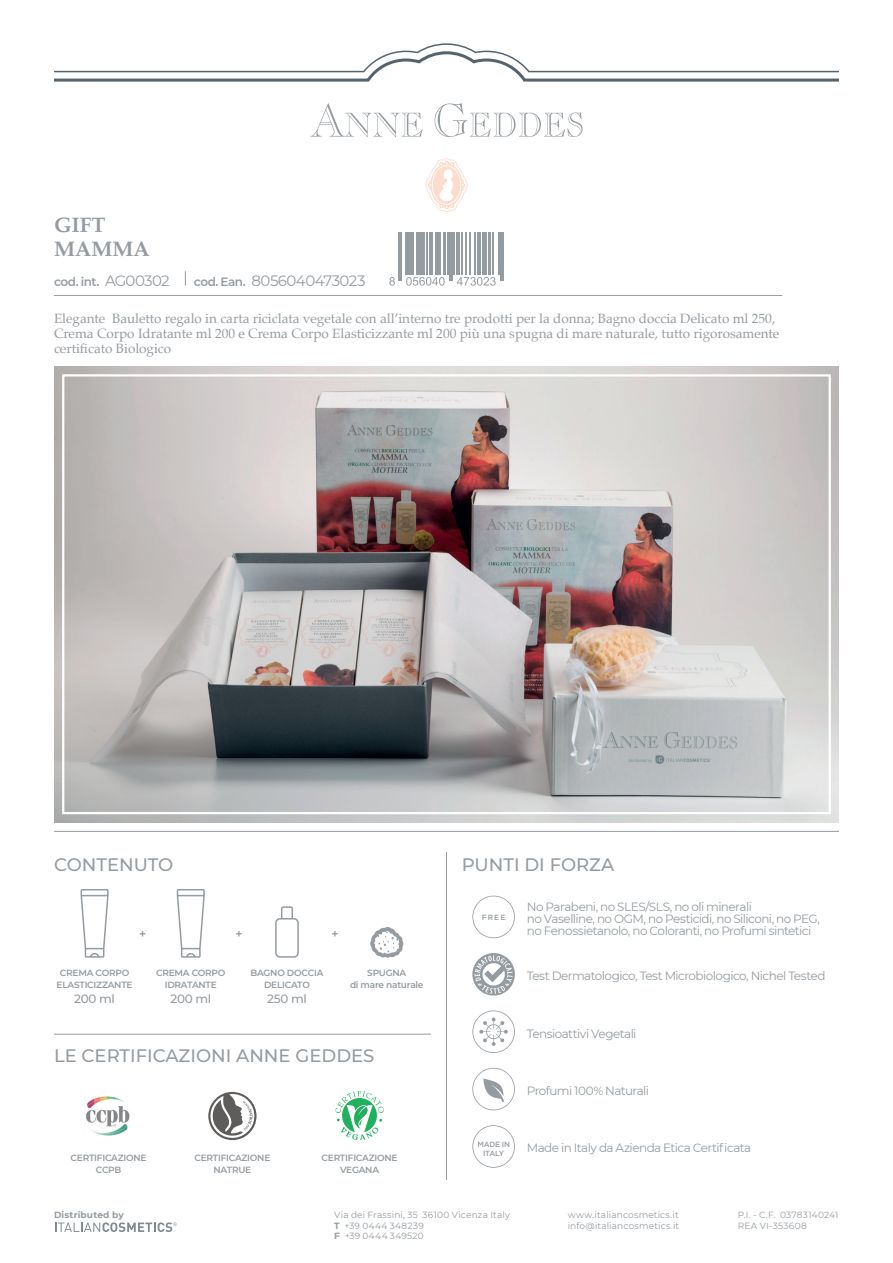
<style>
.page{position:relative;width:893px;height:1263px;background:#fff}
.page>*{position:absolute;margin:0;border:0;box-sizing:border-box;transform-origin:0 0}
.t1{font:700 21px/24px "Palatino";color:#959ca1}
.t2{font:500 18px "Montserrat";color:#959ca1}
.t3{font:15px "Montserrat";letter-spacing:-.035em;color:#959ca1}
.t4{font:13.5px/15px "Palatino";color:#959ca1}
.t5{font:12px/12px "Montserrat";letter-spacing:-.045em;color:#959ca1}
.t6{font:600 12px "Montserrat";letter-spacing:-.045em;color:#959ca1}
.t7{font:500 12px "Montserrat";letter-spacing:-.025em;color:#959ca1}
.t8{font:9px/10.8px "Montserrat";letter-spacing:.02em;color:#959ca1}
.t9{font:600 9px/12px "Montserrat";letter-spacing:-.025em;color:#959ca1;text-align:center}
.t10{font:700 9px "Montserrat";letter-spacing:.02em;color:#959ca1}
.t11{font:500 7.5px/9px "Gotham";letter-spacing:-.02em;color:#959ca1;text-align:center}
.s1{font-weight:400;font-size:15px}
.s2{font-weight:600;font-size:12px}
.s3{font-weight:700}
</style>
<div class="page">
<svg style="left:54px;top:43px;width:785px;height:39px"></svg>
<svg style="left:310px;top:103px;width:113px;height:34px"></svg>
<svg style="left:434px;top:103px;width:148px;height:34px"></svg>
<svg style="left:55px;top:1222px;width:122px;height:10px"></svg>
<svg style="left:425px;top:158px;width:43px;height:54px"></svg>
<img style="left:54px;top:366px;width:785px;height:456px">
<div style="left:62px;top:374px;width:769px;height:440px;border:2px solid #fff"></div>
<svg style="left:370px;top:927px;width:33px;height:31px"></svg>
<hr style="left:54px;top:831px;width:785px;height:1px;background:#959ca1">
<hr style="left:446px;top:852px;width:1px;height:328px;background:#959ca1">
<svg style="left:472px;top:1010px;width:43px;height:43px"></svg>
<svg style="left:472px;top:1068px;width:43px;height:42px"></svg>
<svg style="left:472px;top:896px;width:43px;height:42px"></svg>
<svg style="left:472px;top:1125px;width:43px;height:43px"></svg>
<svg style="left:472px;top:953px;width:43px;height:42px"></svg>
<svg style="left:80px;top:889px;width:29px;height:69px"></svg>
<svg style="left:176px;top:889px;width:29px;height:69px"></svg>
<svg style="left:275px;top:906px;width:24px;height:52px"></svg>
<hr style="left:54px;top:1034px;width:377px;height:1px;background:#959ca1">
<hr style="left:54px;top:295px;width:728px;height:1px;background:#959ca1">
<img style="left:86px;top:1096px;width:44px;height:39px">
<svg style="left:208px;top:1092px;width:49px;height:49px"></svg>
<svg style="left:335px;top:1091px;width:49px;height:49px"></svg>
<svg style="left:185px;top:271px;width:1px;height:15px"></svg>
<hr style="left:398px;top:232px;width:1px;height:49px;background:#959ca1">
<hr style="left:400px;top:232px;width:2px;height:49px;background:#959ca1">
<hr style="left:405px;top:232px;width:2px;height:43px;background:#959ca1">
<hr style="left:408px;top:232px;width:1px;height:43px;background:#959ca1">
<hr style="left:410px;top:232px;width:4px;height:43px;background:#959ca1">
<hr style="left:416px;top:232px;width:1px;height:43px;background:#959ca1">
<hr style="left:418px;top:232px;width:1px;height:43px;background:#959ca1">
<div style="left:420px;top:232px;width:5px;height:43px;background:#959ca1"></div>
<hr style="left:426px;top:232px;width:1px;height:43px;background:#959ca1">
<hr style="left:429px;top:232px;width:4px;height:43px;background:#959ca1">
<hr style="left:435px;top:232px;width:3px;height:43px;background:#959ca1">
<hr style="left:439px;top:232px;width:1px;height:43px;background:#959ca1">
<hr style="left:444px;top:232px;width:2px;height:43px;background:#959ca1">
<hr style="left:447px;top:232px;width:1px;height:43px;background:#959ca1">
<hr style="left:449px;top:232px;width:1px;height:49px;background:#959ca1">
<hr style="left:451px;top:232px;width:2px;height:49px;background:#959ca1">
<hr style="left:454px;top:232px;width:1px;height:43px;background:#959ca1">
<hr style="left:456px;top:232px;width:3px;height:43px;background:#959ca1">
<hr style="left:461px;top:232px;width:1px;height:43px;background:#959ca1">
<hr style="left:466px;top:232px;width:1px;height:43px;background:#959ca1">
<hr style="left:469px;top:232px;width:1px;height:43px;background:#959ca1">
<hr style="left:475px;top:232px;width:1px;height:43px;background:#959ca1">
<hr style="left:477px;top:232px;width:3px;height:43px;background:#959ca1">
<hr style="left:483px;top:232px;width:1px;height:43px;background:#959ca1">
<hr style="left:485px;top:232px;width:2px;height:43px;background:#959ca1">
<hr style="left:488px;top:232px;width:2px;height:43px;background:#959ca1">
<hr style="left:493px;top:232px;width:1px;height:43px;background:#959ca1">
<hr style="left:498px;top:232px;width:1px;height:43px;background:#959ca1">
<hr style="left:500px;top:232px;width:1px;height:49px;background:#959ca1">
<hr style="left:503px;top:232px;width:1px;height:49px;background:#959ca1">
<svg style="left:389px;top:277px;width:6px;height:9px"></svg>
<svg style="left:406px;top:277px;width:39px;height:9px"></svg>
<svg style="left:457px;top:277px;width:39px;height:9px"></svg>
<h1 class="t1" style="left:54px;top:213px;width:97px">GIFT<br>MAMMA</h1>
<p class="t6" style="left:54px;top:273px;width:117px">cod. int. <span class="s1">AG00302</span></p>
<p class="t3" style="left:194px;top:270px;width:173px"><span class="s2">cod. Ean.</span> 8056040473023</p>
<p class="t4" style="left:54px;top:311px;width:727px">Elegante Bauletto regalo in carta riciclata vegetale con all’interno tre prodotti per la donna; Bagno doccia Delicato ml 250,<br>Crema Corpo Idratante ml 200 e Crema Corpo Elasticizzante ml 200 più una spugna di mare naturale, tutto rigorosamente certificato Biologico</p>
<h2 class="t2" style="left:54px;top:851px;width:121px">CONTENUTO</h2>
<h2 class="t2" style="left:462px;top:851px;width:154px">PUNTI DI FORZA</h2>
<p class="t5" style="left:527px;top:900px;width:295px">No Parabeni, no SLES/SLS, no oli minerali<br>no Vaselline, no OGM, no Pesticidi, no Siliconi, no PEG, no Fenossietanolo, no Coloranti, no Profumi sintetici</p>
<p class="t5" style="left:527px;top:969px;width:300px">Test Dermatologico, Test Microbiologico, Nichel Tested</p>
<p class="t11" style="left:482px;top:912px;width:25px">FREE</p>
<p class="t6" style="left:139px;top:925px;width:9px">+</p>
<p class="t6" style="left:235px;top:925px;width:9px">+</p>
<p class="t6" style="left:332px;top:925px;width:9px">+</p>
<p class="t9" style="left:156px;top:967px;width:71px">CREMA CORPO<br>IDRATANTE</p>
<p class="t7" style="left:170px;top:990px;width:42px">200 ml</p>
<p class="t9" style="left:57px;top:967px;width:77px">CREMA CORPO<br>ELASTICIZZANTE</p>
<p class="t7" style="left:74px;top:990px;width:42px">200 ml</p>
<p class="t9" style="left:251px;top:967px;width:74px">BAGNO DOCCIA<br>DELICATO</p>
<p class="t7" style="left:267px;top:990px;width:41px">250 ml</p>
<p class="t9" style="left:350px;top:967px;width:75px">SPUGNA<br>di mare naturale</p>
<h2 class="t2" style="left:54px;top:1043px;width:322px">LE CERTIFICAZIONI ANNE GEDDES</h2>
<p class="t9" style="left:71px;top:1151px;width:77px">CERTIFICAZIONE<br>CCPB</p>
<p class="t9" style="left:194px;top:1151px;width:77px">CERTIFICAZIONE<br>NATRUE</p>
<p class="t9" style="left:322px;top:1151px;width:77px">CERTIFICAZIONE<br>VEGANA</p>
<p class="t5" style="left:527px;top:1027px;width:111px">Tensioattivi Vegetali</p>
<p class="t5" style="left:527px;top:1084px;width:124px">Profumi 100% Naturali</p>
<p class="t11" style="left:477px;top:1139px;width:34px">MADE IN<br>ITALY</p>
<p class="t5" style="left:527px;top:1141px;width:226px">Made in Italy da Azienda Etica Certificata</p>
<p class="t10" style="left:54px;top:1208px;width:71px">Distributed by</p>
<p class="t8" style="left:334px;top:1209px;width:177px">Via dei Frassini, 35 36100 Vicenza Italy<br><span class="s3">T</span> +39 0444 348239<br><span class="s3">F</span> +39 0444 349520</p>
<p class="t8" style="left:568px;top:1209px;width:113px">www.italiancosmetics.it info@italiancosmetics.it</p>
<p class="t8" style="left:738px;top:1209px;width:102px">P.I. - C.F. 03783140241<br>REA VI-353608</p>
</div>
